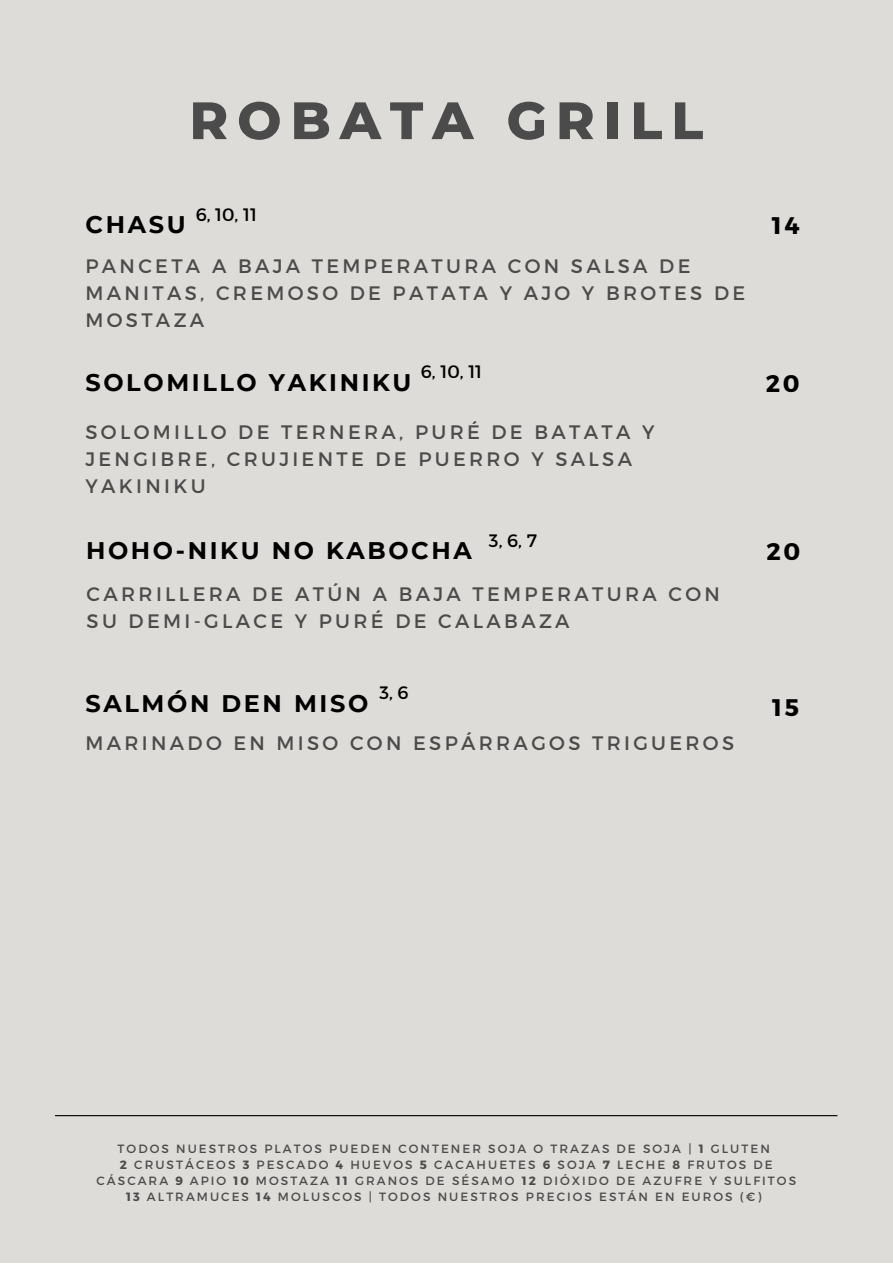
<style>
.page{position:relative;width:893px;height:1264px;background:#fff}
.page>*{position:absolute;margin:0;border:0;box-sizing:border-box;transform-origin:0 0}
.t1{font:800 52.5px "Montserrat";letter-spacing:.17em;color:#4b4b4b}
.t2{font:700 24px "Montserrat";letter-spacing:.11em;color:#000}
.t3{font:19.5px/27px "Montserrat";letter-spacing:.17em;color:#4b4b4b}
.t4{font:18px "Montserrat";color:#000}
.t5{font:12px/16px "Montserrat";letter-spacing:.17em;color:#4b4b4b;text-align:center}
.s1{font-weight:700}
</style>
<div class="page">
<div style="left:0;top:0;width:892px;height:1262px;background:#dedcd8"></div>
<hr style="left:55px;top:1115px;width:782px;height:1px;background:#000">
<h1 class="t1" style="left:189px;top:88px;width:515px">ROBATA GRILL</h1>
<p class="t4" style="left:196px;top:202px;width:63px">6, 10, 11</p>
<p class="t2" style="left:85px;top:209px;width:102px">CHASU</p>
<p class="t3" style="left:85px;top:251px;width:661px">PANCETA A BAJA TEMPERATURA CON SALSA DE<br>MANITAS, CREMOSO DE PATATA Y AJO Y BROTES DE<br>MOSTAZA</p>
<p class="t4" style="left:421px;top:360px;width:63px">6, 10, 11</p>
<p class="t2" style="left:85px;top:367px;width:327px">SOLOMILLO YAKINIKU</p>
<p class="t3" style="left:85px;top:417px;width:570px">SOLOMILLO DE TERNERA, PURÉ DE BATATA Y<br>JENGIBRE, CRUJIENTE DE PUERRO Y SALSA<br>YAKINIKU</p>
<p class="t4" style="left:489px;top:528px;width:49px">3, 6, 7</p>
<p class="t2" style="left:86px;top:536px;width:387px">HOHO-NIKU NO KABOCHA</p>
<p class="t3" style="left:87px;top:579px;width:634px">CARRILLERA DE ATÚN A BAJA TEMPERATURA CON<br>SU DEMI-GLACE Y PURÉ DE CALABAZA</p>
<p class="t2" style="left:771px;top:210px;width:29px">14</p>
<p class="t2" style="left:765px;top:367px;width:35px">20</p>
<p class="t2" style="left:766px;top:536px;width:35px">20</p>
<p class="t4" style="left:379px;top:681px;width:31px">3, 6</p>
<p class="t2" style="left:85px;top:688px;width:284px">SALMÓN DEN MISO</p>
<p class="t3" style="left:85px;top:728px;width:650px">MARINADO EN MISO CON ESPÁRRAGOS TRIGUEROS</p>
<p class="t2" style="left:772px;top:691px;width:28px">15</p>
<p class="t5" style="left:96px;top:1139px;width:701px">TODOS NUESTROS PLATOS PUEDEN CONTENER SOJA O TRAZAS DE SOJA | <span class="s1">1</span> GLUTEN<br><span class="s1">2</span> CRUSTÁCEOS <span class="s1">3</span> PESCADO <span class="s1">4</span> HUEVOS <span class="s1">5</span> CACAHUETES <span class="s1">6</span> SOJA <span class="s1">7</span> LECHE <span class="s1">8</span> FRUTOS DE CÁSCARA <span class="s1">9</span> APIO <span class="s1">10</span> MOSTAZA <span class="s1">11</span> GRANOS DE SÉSAMO <span class="s1">12</span> DIÓXIDO DE AZUFRE Y SULFITOS <span class="s1">13</span> ALTRAMUCES <span class="s1">14</span> MOLUSCOS | TODOS NUESTROS PRECIOS ESTÁN EN EUROS (€)</p>
</div>
